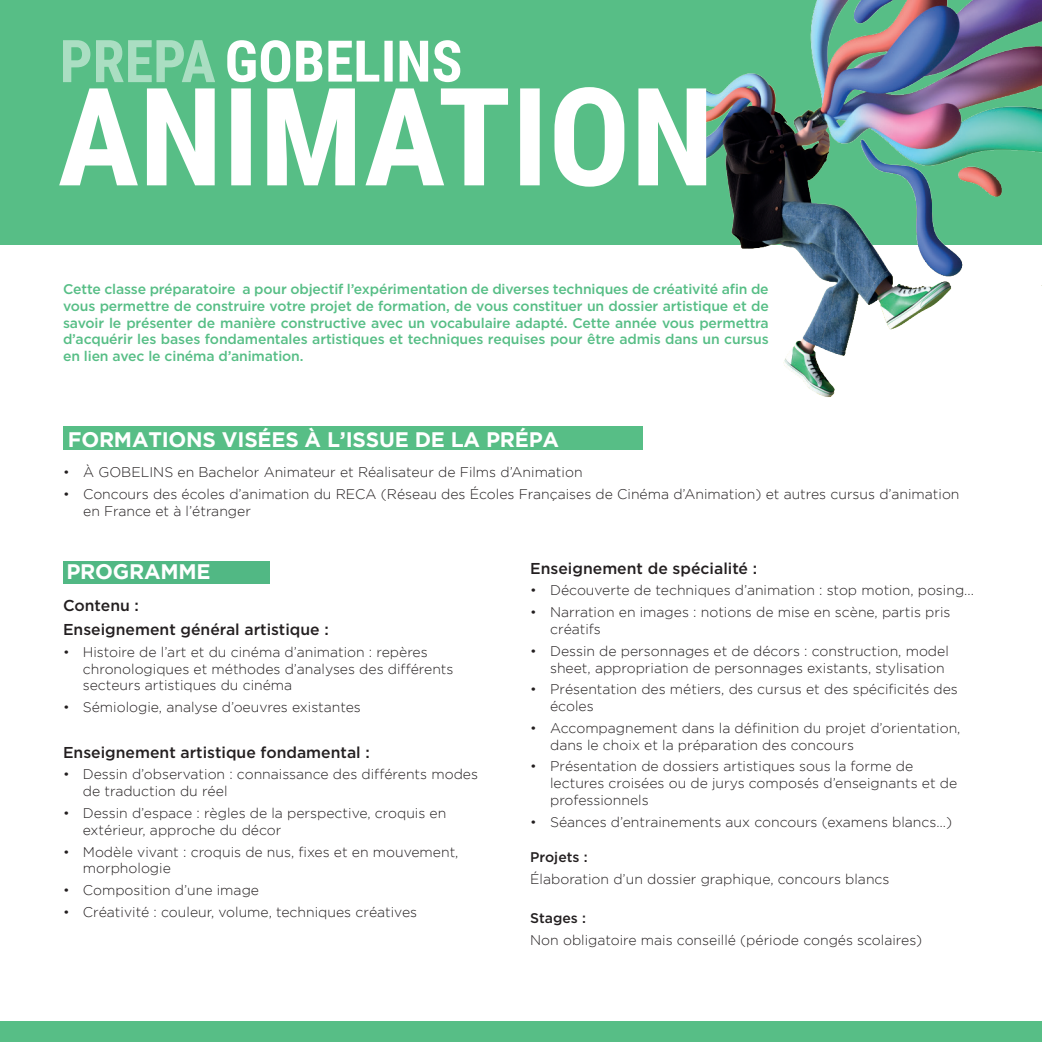
<style>
.page{position:relative;width:1042px;height:1042px;background:#fff}
.page>*{position:absolute;margin:0;border:0;box-sizing:border-box;transform-origin:0 0}
.t1{font:700 21px "Gotham";letter-spacing:-.01em;color:#fff}
.t2{font:500 15.75px/23.8px "Gotham";color:#231f20}
.t3{font:300 14px/16.8px "Gotham";color:#231f20}
.t4{font:500 14px/16.8px "Gotham";letter-spacing:-.01em;color:#57be86;text-align:justify}
.t5{font:500 14px "Gotham";color:#231f20}
</style>
<div class="page">
<div style="left:0;top:0;width:1042px;height:245px;background:#57be86"></div>
<div style="left:0;top:1022px;width:1042px;height:20px;background:#57be86"></div>
<img style="left:706px;top:0;width:336px;height:397px">
<div style="left:63px;top:561px;width:207px;height:23px;background:#51b884"></div>
<div style="left:63px;top:427px;width:579px;height:23px;background:#57be86"></div>
<svg style="left:227px;top:40px;width:233px;height:42px"></svg>
<svg style="left:63px;top:40px;width:152px;height:42px"></svg>
<svg style="left:59px;top:87px;width:647px;height:100px"></svg>
<p class="t4" style="left:63px;top:280px;width:707px">Cette classe préparatoire a pour objectif l’expérimentation de diverses techniques de créativité afin de vous permettre de construire votre projet de formation, de vous constituer un dossier artistique et de savoir le présenter de manière constructive avec un vocabulaire adapté. Cette année vous permettra d’acquérir les bases fondamentales artistiques et techniques requises pour être admis dans un cursus en lien avec le cinéma d’animation.</p>
<h1 class="t1" style="left:68px;top:427px;width:493px">FORMATIONS VISÉES À L’ISSUE DE LA PRÉPA</h1>
<p class="t3" style="left:63px;top:463px;width:521px">• À GOBELINS en Bachelor Animateur et Réalisateur de Films d’Animation</p>
<p class="t3" style="left:83px;top:485px;width:878px;text-indent:-20px">• Concours des écoles d’animation du RECA (Réseau des Écoles Françaises de Cinéma d’Animation) et autres cursus d’animation en France et à l’étranger</p>
<h1 class="t1" style="left:66px;top:559px;width:146px">PROGRAMME</h1>
<p class="t2" style="left:530px;top:556px;width:228px">Enseignement de spécialité :</p>
<p class="t3" style="left:530px;top:582px;width:445px">• Découverte de techniques d’animation : stop motion, posing...</p>
<p class="t3" style="left:550px;top:603px;width:402px;text-indent:-20px">• Narration en images : notions de mise en scène, partis pris créatifs</p>
<p class="t3" style="left:550px;top:642px;width:400px;text-indent:-20px">• Dessin de personnages et de décors : construction, model sheet, appropriation de personnages existants, stylisation</p>
<p class="t3" style="left:550px;top:681px;width:409px;text-indent:-20px">• Présentation des métiers, des cursus et des spécificités des écoles</p>
<p class="t3" style="left:550px;top:719px;width:412px;text-indent:-20px">• Accompagnement dans la définition du projet d’orientation, dans le choix et la préparation des concours</p>
<p class="t3" style="left:550px;top:758px;width:409px;text-indent:-20px">• Présentation de dossiers artistiques sous la forme de lectures croisées ou de jurys composés d’enseignants et de professionnels</p>
<p class="t3" style="left:530px;top:813px;width:423px">• Séances d’entrainements aux concours (examens blancs…)</p>
<p class="t2" style="left:63px;top:593px;width:267px">Contenu :<br>Enseignement général artistique :</p>
<p class="t3" style="left:83px;top:643px;width:372px;text-indent:-20px">• Histoire de l’art et du cinéma d’animation : repères chronologiques et méthodes d’analyses des différents secteurs artistiques du cinéma</p>
<p class="t3" style="left:63px;top:698px;width:299px">• Sémiologie, analyse d’oeuvres existantes</p>
<p class="t2" style="left:63px;top:740px;width:308px">Enseignement artistique fondamental :</p>
<p class="t3" style="left:83px;top:766px;width:397px;text-indent:-20px">• Dessin d’observation : connaissance des différents modes de traduction du réel</p>
<p class="t3" style="left:83px;top:804px;width:365px;text-indent:-20px">• Dessin d’espace : règles de la perspective, croquis en extérieur, approche du décor</p>
<p class="t3" style="left:83px;top:843px;width:377px;text-indent:-20px">• Modèle vivant : croquis de nus, fixes et en mouvement, morphologie</p>
<p class="t3" style="left:63px;top:881px;width:198px">• Composition d’une image</p>
<p class="t3" style="left:63px;top:903px;width:356px">• Créativité : couleur, volume, techniques créatives</p>
<p class="t5" style="left:530px;top:848px;width:59px">Projets :</p>
<p class="t3" style="left:530px;top:870px;width:361px">Élaboration d’un dossier graphique, concours blancs</p>
<p class="t5" style="left:530px;top:908px;width:57px">Stages :</p>
<p class="t3" style="left:530px;top:931px;width:393px">Non obligatoire mais conseillé (période congés scolaires)</p>
</div>
